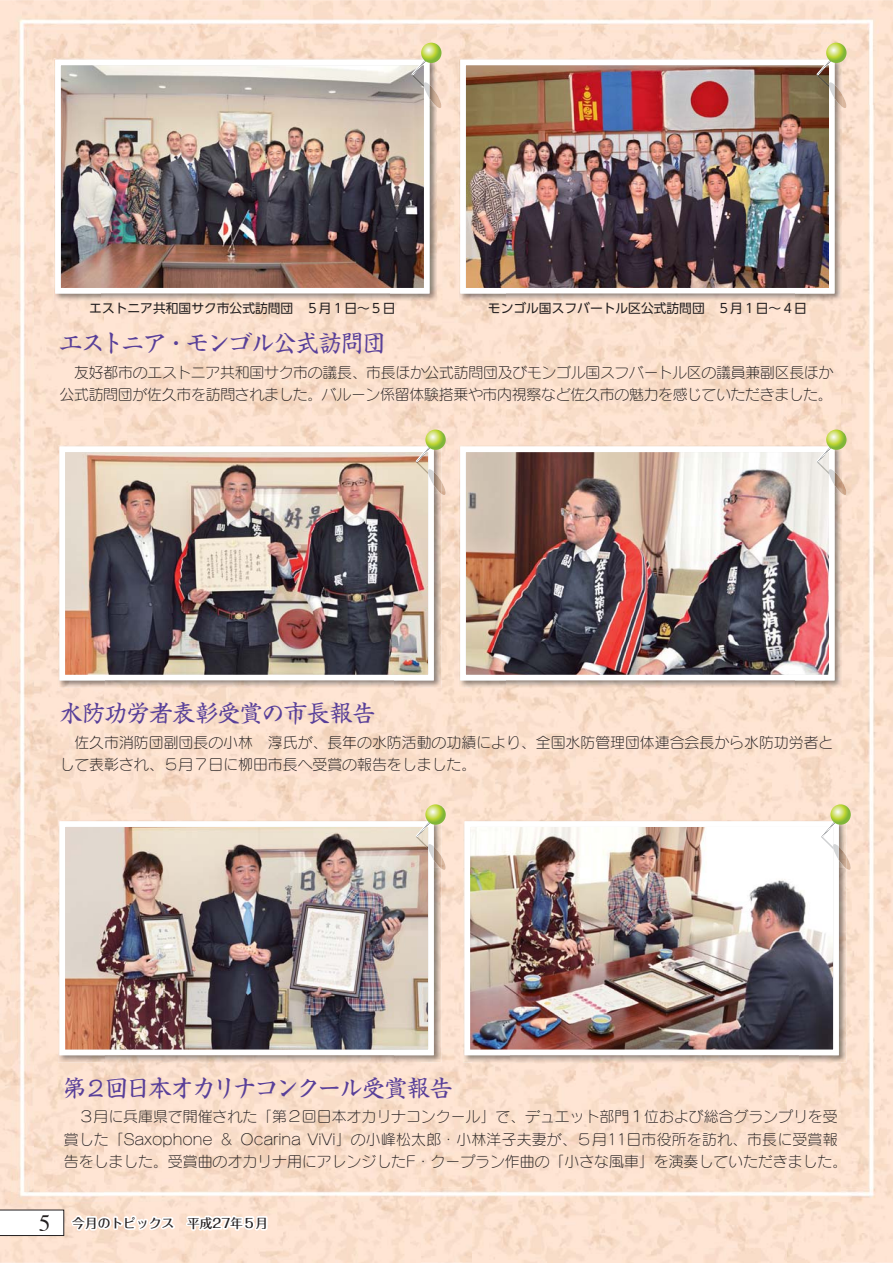
<style>
.page{position:relative;width:893px;height:1263px;background:#fff}
.page>*{position:absolute;margin:0;border:0;box-sizing:border-box;transform-origin:0 0}
.t1{font:23.4px "Shinsei Kai Pr 5 CBSK1 90 msp RKSJ H";letter-spacing:-.085em;color:#583f99}
.t2{font:23.4px "Shinsei Kai Pr 5 CBSK1 90 msp RKSJ H";letter-spacing:-.055em;color:#583f99}
.t3{font:23.4px "Shinsei Kai Pr 5 CBSK1 90 msp RKSJ H";letter-spacing:-.035em;color:#583f99}
.t4{font:14.85px/22.4px "Seurat Pro L 90 msp RKSJ H";color:#231f20}
.t5{font:12.75px "UD Shin Go Pro Regular 90 msp RKSJ H";color:#231f20}
.t6{font:12.75px "Folk Pro Medium 90 msp RKSJ H";color:#231f20}
.s1{font-family:"Times";font-size:23.4px}
</style>
<div class="page">
<img style="left:0;top:0;width:893px;height:105px">
<img style="left:0;top:105px;width:105px;height:1158px">
<img style="left:420px;top:105px;width:52px;height:1158px">
<img style="left:841px;top:105px;width:52px;height:1158px">
<img style="left:105px;top:301px;width:315px;height:144px">
<img style="left:472px;top:301px;width:369px;height:144px">
<img style="left:105px;top:688px;width:315px;height:132px">
<img style="left:472px;top:688px;width:369px;height:132px">
<img style="left:105px;top:1063px;width:315px;height:200px">
<img style="left:472px;top:1063px;width:369px;height:200px">
<svg style="left:0;top:1166px;width:178px;height:76px"></svg>
<svg style="left:184px;top:1212px;width:85px;height:21px"></svg>
<img style="left:54px;top:58px;width:383px;height:48px">
<img style="left:54px;top:106px;width:47px;height:195px">
<img style="left:390px;top:107px;width:47px;height:194px">
<img style="left:101px;top:294px;width:289px;height:7px">
<img style="left:55px;top:60px;width:374px;height:233px">
<img style="left:459px;top:58px;width:383px;height:48px">
<img style="left:459px;top:106px;width:47px;height:195px">
<img style="left:795px;top:107px;width:47px;height:194px">
<img style="left:460px;top:60px;width:374px;height:233px">
<img style="left:437px;top:94px;width:5px;height:14px">
<img style="left:429px;top:85px;width:8px;height:22px">
<img style="left:424px;top:87px;width:5px;height:11px">
<svg style="left:411px;top:55px;width:19px;height:32px"></svg>
<svg style="left:421px;top:43px;width:20px;height:20px"></svg>
<img style="left:842px;top:94px;width:5px;height:14px">
<img style="left:834px;top:85px;width:8px;height:22px">
<img style="left:829px;top:87px;width:5px;height:11px">
<svg style="left:816px;top:55px;width:19px;height:32px"></svg>
<svg style="left:826px;top:43px;width:20px;height:20px"></svg>
<img style="left:58px;top:445px;width:383px;height:48px">
<img style="left:58px;top:493px;width:47px;height:195px">
<img style="left:394px;top:494px;width:47px;height:194px">
<img style="left:60px;top:447px;width:374px;height:233px">
<img style="left:459px;top:445px;width:383px;height:48px">
<img style="left:459px;top:493px;width:47px;height:195px">
<img style="left:795px;top:494px;width:47px;height:194px">
<img style="left:460px;top:447px;width:374px;height:233px">
<img style="left:441px;top:481px;width:6px;height:14px">
<img style="left:434px;top:472px;width:7px;height:22px">
<img style="left:428px;top:474px;width:6px;height:11px">
<svg style="left:416px;top:442px;width:18px;height:32px"></svg>
<svg style="left:425px;top:430px;width:21px;height:20px"></svg>
<img style="left:842px;top:481px;width:5px;height:14px">
<img style="left:834px;top:472px;width:8px;height:22px">
<img style="left:829px;top:474px;width:5px;height:11px">
<svg style="left:816px;top:442px;width:19px;height:32px"></svg>
<svg style="left:826px;top:430px;width:20px;height:20px"></svg>
<img style="left:58px;top:820px;width:383px;height:48px">
<img style="left:58px;top:868px;width:47px;height:195px">
<img style="left:394px;top:869px;width:47px;height:194px">
<img style="left:105px;top:1055px;width:289px;height:8px">
<img style="left:60px;top:821px;width:374px;height:234px">
<img style="left:441px;top:856px;width:6px;height:14px">
<img style="left:434px;top:846px;width:7px;height:23px">
<img style="left:428px;top:849px;width:6px;height:11px">
<svg style="left:416px;top:817px;width:18px;height:32px"></svg>
<svg style="left:425px;top:804px;width:21px;height:21px"></svg>
<img style="left:463px;top:820px;width:383px;height:48px">
<img style="left:463px;top:868px;width:47px;height:195px">
<img style="left:799px;top:869px;width:47px;height:194px">
<img style="left:464px;top:821px;width:375px;height:234px">
<img style="left:846px;top:856px;width:5px;height:14px">
<img style="left:839px;top:846px;width:7px;height:23px">
<img style="left:833px;top:849px;width:6px;height:11px">
<svg style="left:821px;top:817px;width:18px;height:32px"></svg>
<svg style="left:830px;top:804px;width:21px;height:21px"></svg>
<p class="t5" style="left:89px;top:304px;width:308px">エストニア共和国サク市公式訪問団　５月１日～５日</p>
<p class="t5" style="left:488px;top:304px;width:320px">モンゴル国スフバートル区公式訪問団　５月１日～４日</p>
<h1 class="t2" style="left:59px;top:335px;width:328px">エストニア・モンゴル公式訪問団</h1>
<p class="t4" style="left:59px;top:363px;width:775px">　友好都市のエストニア共和国サク市の議長、市長ほか公式訪問団及びモンゴル国スフバートル区の議員兼副区長ほか公式訪問団が佐久市を訪問されました。バルーン係留体験搭乗や市内視察など佐久市の魅力を感じていただきました。</p>
<h1 class="t3" style="left:59px;top:705px;width:318px">水防功労者表彰受賞の市長報告</h1>
<p class="t4" style="left:60px;top:733px;width:775px">　佐久市消防団副団長の小林　淳氏が、長年の水防活動の功績により、全国水防管理団体連合会長から水防功労者として表彰され、５月７日に栁田市長へ受賞の報告をしました。</p>
<h1 class="t1" style="left:63px;top:1079px;width:391px">第２回日本オカリナコンクール受賞報告</h1>
<p class="t4" style="left:64px;top:1108px;width:785px">　３月に兵庫県で開催された「第２回日本オカリナコンクール」で、デュエット部門１位および総合グランプリを受賞した「Saxophone ＆ Ocarina ViVi」の小峰松太郎・小林洋子夫妻が、５月11日市役所を訪れ、市長に受賞報告をしました。受賞曲のオカリナ用にアレンジしたF・クープラン作曲の「小さな風車」を演奏していただきました。</p>
<p class="t6" style="left:39px;top:1218px;width:231px"><span class="s1">5</span> 今月のトピックス　平成27年５月</p>
</div>
